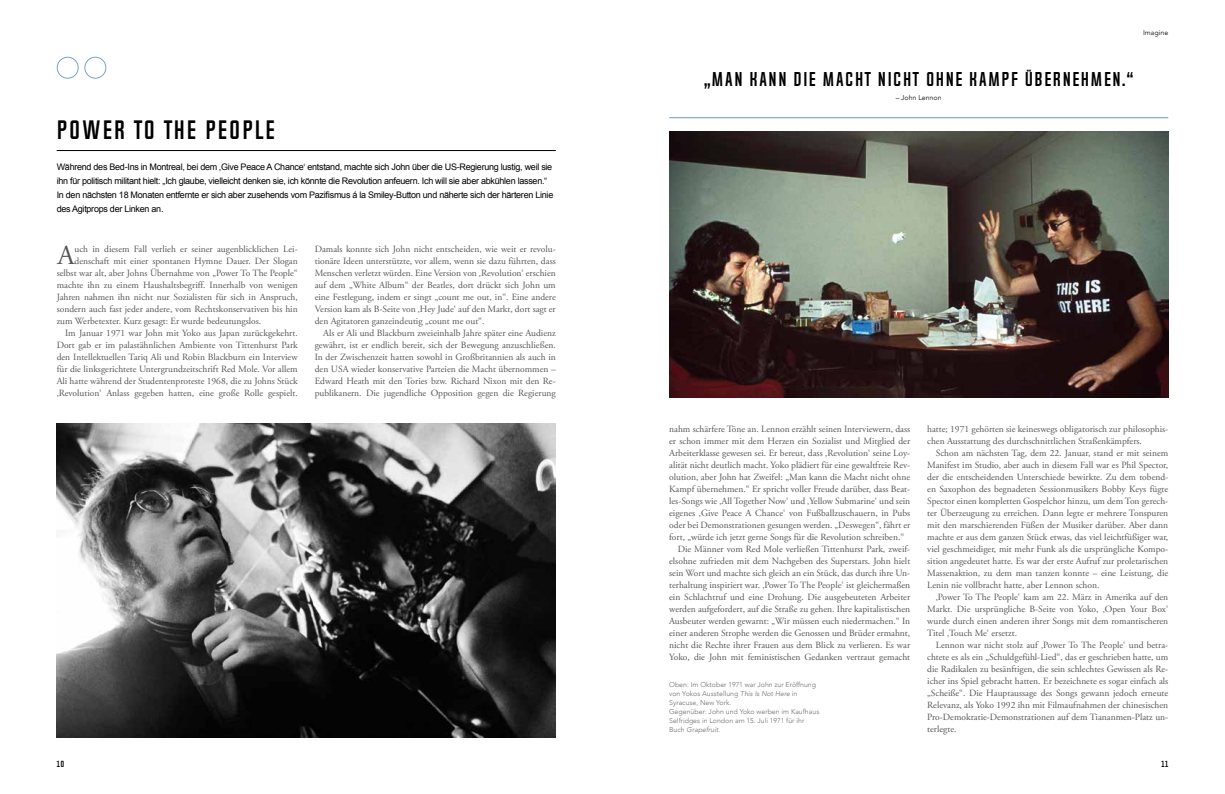
<style>
.page{position:relative;width:1225px;height:794px;background:#fff}
.page>*{position:absolute;margin:0;border:0;box-sizing:border-box;transform-origin:0 0}
.t1{font:27.6px "Adobe Garamond Pro";color:#565656}
.t2{font:700 24px "Chosence";letter-spacing:.08em;color:#000}
.t3{font:700 18px "Chosence";letter-spacing:.08em;color:#000}
.t4{font:9.5px/12px "Adobe Garamond Pro";color:#565656;text-align:justify}
.t5{font:9px/14px "Arial";letter-spacing:-.03em;color:#000}
.t6{font:700 8px "Chosence";color:#000}
.t7{font:300 7px/9px "Avenir";color:#6f6f6e}
.t8{font:300 7px "Avenir";color:#000}
.s1{font-style:italic}
</style>
<div class="page">
<hr style="left:669px;top:117px;width:499px;height:1px;background:#669ac4">
<img style="left:669px;top:132px;width:499px;height:265px">
<img style="left:57px;top:423px;width:499px;height:314px">
<div style="left:57px;top:57px;width:22px;height:22px;border:1px solid #78a3ca;border-radius:50%"></div>
<div style="left:84px;top:57px;width:22px;height:22px;border:1px solid #78a3ca;border-radius:50%"></div>
<hr style="left:57px;top:150px;width:499px;height:1px;background:#000">
<h2 class="t2" style="left:57px;top:116px;width:220px">POWER TO THE PEOPLE</h2>
<p class="t5" style="left:57px;top:160px;width:498px">Während des Bed-Ins in Montreal, bei dem ‚Give Peace A Chance‘ entstand, machte sich John über die US-Regierung lustig, weil sie ihn für politisch militant hielt: „Ich glaube, vielleicht denken sie, ich könnte die Revolution anfeuern. Ich will sie aber abkühlen lassen.“ In den nächsten 18 Monaten entfernte er sich aber zusehends vom Pazifismus á la Smiley-Button und näherte sich der härteren Linie des Agitprops der Linken an.</p>
<h1 class="t1" style="left:57px;top:239px;width:19px">A</h1>
<p class="t4" style="left:75px;top:243px;width:225px">uch in diesem Fall verlieh er seiner augenblicklichen Lei-</p>
<p class="t4" style="left:315px;top:243px;width:242px">Damals konnte sich John nicht entscheiden, wie weit er revolu&shy;tionäre Ideen unterstützte, vor allem, wenn sie dazu führten, dass Menschen verletzt würden. Eine Version von ‚Revolution‘ erschien auf dem „White Album“ der Beatles, dort drückt sich John um eine Festlegung, indem er singt „count me out, in“. Eine andere Version kam als B-Seite von ‚Hey Jude‘ auf den Markt, dort sagt er den Agitatoren ganzeindeutig „count me out“.</p>
<p class="t4" style="left:315px;top:327px;width:242px;text-indent:9px">Als er Ali und Blackburn zweieinhalb Jahre später eine Audienz gewährt, ist er endlich bereit, sich der Bewegung anzuschließen.<br>In der Zwischenzeit hatten sowohl in Großbritannien als auch in den USA wieder konservative Parteien die Macht übernommen – Edward Heath mit den Tories bzw. Richard Nixon mit den Re&shy;publikanern. Die jugendliche Opposition gegen die Regierung</p>
<p class="t4" style="left:75px;top:255px;width:225px">denschaft mit einer spontanen Hymne Dauer. Der Slogan</p>
<p class="t4" style="left:57px;top:267px;width:242px">selbst war alt, aber Johns Übernahme von „Power To The People“</p>
<p class="t4" style="left:57px;top:279px;width:242px">machte ihn zu einem Haushaltsbegriff. Innerhalb von wenigen</p>
<p class="t4" style="left:57px;top:291px;width:242px">Jahren nahmen ihn nicht nur Sozialisten für sich in Anspruch,</p>
<p class="t4" style="left:57px;top:303px;width:242px">sondern auch fast jeder andere, vom Rechtskonservativen bis hin</p>
<p class="t4" style="left:57px;top:315px;width:206px">zum Werbetexter. Kurz gesagt: Er wurde bedeutungslos.</p>
<p class="t4" style="left:65px;top:327px;width:234px">Im Januar 1971 war John mit Yoko aus Japan zurückgekehrt.</p>
<p class="t4" style="left:57px;top:339px;width:242px">Dort gab er im palastähnlichen Ambiente von Tittenhurst Park</p>
<p class="t4" style="left:57px;top:351px;width:242px">den Intellektuellen Tariq Ali und Robin Blackburn ein Interview</p>
<p class="t4" style="left:57px;top:363px;width:242px">für die linksgerichtete Untergrundzeitschrift Red Mole. Vor allem</p>
<p class="t4" style="left:57px;top:375px;width:242px">Ali hatte während der Studentenproteste 1968, die zu Johns Stück</p>
<p class="t4" style="left:57px;top:387px;width:242px">‚Revolution‘ Anlass gegeben hatten, eine große Rolle gespielt.</p>
<p class="t8" style="left:1143px;top:29px;width:27px">Imagine</p>
<h3 class="t3" style="left:704px;top:69px;width:430px">„MAN KANN DIE MACHT NICHT OHNE KAMPF ÜBERNEHMEN.“</h3>
<p class="t8" style="left:896px;top:93px;width:47px">– John Lennon</p>
<p class="t4" style="left:669px;top:423px;width:242px">nahm schärfere Töne an. Lennon erzählt seinen Interviewern, dass</p>
<p class="t4" style="left:669px;top:435px;width:242px">er schon immer mit dem Herzen ein Sozialist und Mitglied der</p>
<p class="t4" style="left:669px;top:447px;width:242px">Arbeiterklasse gewesen sei. Er bereut, dass ‚Revolution‘ seine Loy-</p>
<p class="t4" style="left:669px;top:459px;width:242px">alität nicht deutlich macht. Yoko plädiert für eine gewaltfreie Rev-</p>
<p class="t4" style="left:669px;top:471px;width:242px">olution, aber John hat Zweifel: „Man kann die Macht nicht ohne</p>
<p class="t4" style="left:669px;top:483px;width:242px">Kampf übernehmen.“ Er spricht voller Freude darüber, dass Beat-</p>
<p class="t4" style="left:669px;top:495px;width:242px">les-Songs wie ‚All Together Now‘ und ‚Yellow Submarine‘ und sein</p>
<p class="t4" style="left:669px;top:507px;width:242px">eigenes ‚Give Peace A Chance‘ von Fußballzuschauern, in Pubs</p>
<p class="t4" style="left:669px;top:519px;width:242px">oder bei Demonstrationen gesungen werden. „Deswegen“, fährt er</p>
<p class="t4" style="left:669px;top:531px;width:236px">fort, „würde ich jetzt gerne Songs für die Revolution schreiben.“</p>
<p class="t4" style="left:677px;top:543px;width:234px">Die Männer vom Red Mole verließen Tittenhurst Park, zweif-</p>
<p class="t4" style="left:669px;top:555px;width:242px">elsohne zufrieden mit dem Nachgeben des Superstars. John hielt</p>
<p class="t4" style="left:669px;top:567px;width:242px">sein Wort und machte sich gleich an ein Stück, das durch ihre Un-</p>
<p class="t4" style="left:669px;top:579px;width:242px">terhaltung inspiriert war. ‚Power To The People‘ ist gleichermaßen</p>
<p class="t4" style="left:669px;top:591px;width:242px">ein Schlachtruf und eine Drohung. Die ausgebeuteten Arbeiter</p>
<p class="t4" style="left:669px;top:603px;width:242px">werden aufgefordert, auf die Straße zu gehen. Ihre kapitalistischen</p>
<p class="t4" style="left:669px;top:615px;width:242px">Ausbeuter werden gewarnt: „Wir müssen euch niedermachen.“ In</p>
<p class="t4" style="left:669px;top:627px;width:242px">einer anderen Strophe werden die Genossen und Brüder ermahnt,</p>
<p class="t4" style="left:669px;top:639px;width:242px">nicht die Rechte ihrer Frauen aus dem Blick zu verlieren. Es war</p>
<p class="t4" style="left:669px;top:651px;width:242px">Yoko, die John mit feministischen Gedanken vertraut gemacht</p>
<p class="t7" style="left:669px;top:680px;width:152px">Oben: Im Oktober 1971 war John zur Eröffnung von Yokos Ausstellung <span class="s1">This Is Not Here</span> in Syracuse, New York.<br>Gegenüber: John und Yoko werben im Kaufhaus Selfridges in London am 15. Juli 1971 für ihr Buch <span class="s1">Grapefruit</span>.</p>
<p class="t4" style="left:927px;top:423px;width:242px">hatte; 1971 gehörten sie keineswegs obligatorisch zur philosophis&shy;chen Ausstattung des durchschnittlichen Straßenkämpfers.</p>
<p class="t4" style="left:927px;top:447px;width:242px;text-indent:9px">Schon am nächsten Tag, dem 22. Januar, stand er mit seinem Manifest im Studio, aber auch in diesem Fall war es Phil Spector, der die entscheidenden Unterschiede bewirkte. Zu dem tobend&shy;en Saxophon des begnadeten Sessionmusikers Bobby Keys fügte Spector einen kompletten Gospelchor hinzu, um dem Ton gerech&shy;ter Überzeugung zu erreichen. Dann legte er mehrere Tonspuren mit den marschierenden Füßen der Musiker darüber. Aber dann machte er aus dem ganzen Stück etwas, das viel leichtfüßiger war, viel geschmeidiger, mit mehr Funk als die ursprüngliche Kompo&shy;sition angedeutet hatte. Es war der erste Aufruf zur proletarischen Massenaktion, zu dem man tanzen konnte – eine Leistung, die Lenin nie vollbracht hatte, aber Lennon schon.</p>
<p class="t4" style="left:927px;top:591px;width:242px;text-indent:9px">‚Power To The People‘ kam am 22. März in Amerika auf den Markt. Die ursprüngliche B-Seite von Yoko, ‚Open Your Box‘ wurde durch einen anderen ihrer Songs mit dem romantischeren Titel ‚Touch Me‘ ersetzt.</p>
<p class="t4" style="left:927px;top:639px;width:242px;text-indent:9px">Lennon war nicht stolz auf ‚Power To The People‘ und betra&shy;chtete es als ein „Schuldgefühl-Lied“, das er geschrieben hatte, um die Radikalen zu besänftigen, die sein schlechtes Gewissen als Re&shy;icher ins Spiel gebracht hatten. Er bezeichnete es sogar einfach als „Scheiße“. Die Hauptaussage des Songs gewann jedoch erneute Relevanz, als Yoko 1992 ihn mit Filmaufnahmen der chinesischen Pro-Demokratie-Demonstrationen auf dem Tiananmen-Platz un&shy;terlegte.</p>
<p class="t6" style="left:57px;top:760px;width:9px">10</p>
<p class="t6" style="left:1161px;top:760px;width:8px">11</p>
</div>
